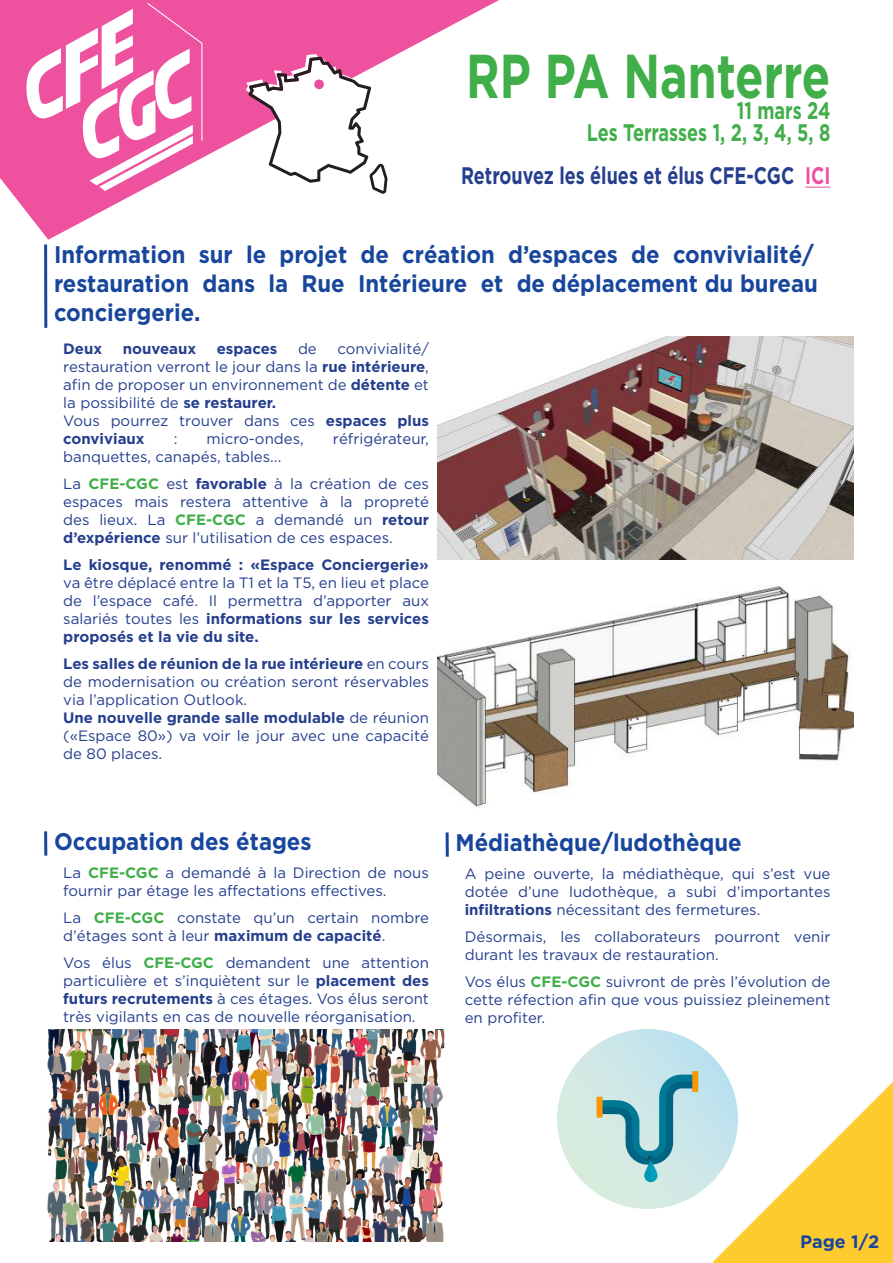
<style>
.page{position:relative;width:893px;height:1263px;background:#fff}
.page>*{position:absolute;margin:0;border:0;box-sizing:border-box;transform-origin:0 0}
.t1{font:700 61.8px "Gotham";color:#40ae49;scale:.75 1}
.t2{font:700 24px/29.1px "Gotham";color:#18469d;scale:.92 1}
.t3{font:700 24px "Gotham";color:#253f8e;scale:.75 1}
.t4{font:700 24px "Gotham";color:#40ae49;scale:.75 1}
.t5{font:700 18px "Gotham";color:#18469d}
.t6{font:15px/18px "Gotham";color:#253f8e;text-align:justify}
.t7{font:700 15px "Gotham";color:#253f8e}
.s1{color:#ee519e}
.s2{font-weight:700}
.s3{font-weight:700;color:#40ae49}
.s4{font-weight:700;color:#3fae49}
</style>
<div class="page">
<svg style="left:0;top:0;width:499px;height:240px"></svg>
<svg style="left:805px;top:187px;width:25px;height:1px"></svg>
<svg style="left:26px;top:2px;width:177px;height:189px"></svg>
<svg style="left:713px;top:1082px;width:180px;height:181px"></svg>
<svg style="left:246px;top:54px;width:141px;height:140px"></svg>
<div style="left:314px;top:80px;width:10px;height:9px;background:#ed4c9c;border-radius:50%"></div>
<hr style="left:44px;top:244px;width:3px;height:84px;background:#18469d">
<img style="left:437px;top:336px;width:417px;height:223px">
<img style="left:437px;top:585px;width:417px;height:222px">
<hr style="left:44px;top:831px;width:3px;height:25px;background:#18469d">
<img style="left:47px;top:1029px;width:398px;height:212px">
<hr style="left:446px;top:832px;width:3px;height:25px;background:#18469d">
<img style="left:557px;top:1029px;width:180px;height:180px">
<p class="t1" style="left:466px;top:40px;width:487px">RP PA Nanterre</p>
<p class="t4" style="left:737px;top:97px;width:126px">11 mars 24</p>
<p class="t4" style="left:587px;top:118px;width:326px">Les Terrasses 1, 2, 3, 4, 5, 8</p>
<p class="t3" style="left:461px;top:162px;width:494px">Retrouvez les élues et élus CFE-CGC <span class="s1">ICI</span></p>
<p class="t2" style="left:54px;top:239px;width:832px">Information sur le projet de création d’espaces de convivialité/ restauration dans la Rue Intérieure et de déplacement du bureau conciergerie.</p>
<p class="t6" style="left:63px;top:339px;width:367px;text-indent:274px">convivialité/ restauration verront le jour dans la <span class="s2">rue intérieure</span>, afin de proposer un environnement de <span class="s2">détente</span> et la possibilité de <span class="s2">se restaurer.</span></p>
<p class="t6" style="left:63px;top:411px;width:367px">Vous pourrez trouver dans ces <span class="s2">espaces plus conviviaux</span></p>
<p class="t7" style="left:63px;top:340px;width:41px">Deux</p>
<p class="t7" style="left:123px;top:340px;width:75px">nouveaux</p>
<p class="t7" style="left:217px;top:340px;width:62px">espaces</p>
<p class="t6" style="left:298px;top:339px;width:20px">de</p>
<p class="t6" style="left:174px;top:429px;width:5px">:</p>
<p class="t6" style="left:207px;top:429px;width:99px">micro-ondes,</p>
<p class="t6" style="left:333px;top:429px;width:97px">réfrigérateur,</p>
<p class="t6" style="left:63px;top:447px;width:220px">banquettes, canapés, tables...</p>
<p class="t6" style="left:63px;top:474px;width:367px">La <span class="s3">CFE-CGC</span> est <span class="s2">favorable</span> à la création de ces espaces mais restera attentive à la propreté des lieux. La <span class="s4">CFE-CGC</span> a demandé un <span class="s2">retour d’expérience</span> sur l’utilisation de ces espaces.</p>
<p class="t6" style="left:63px;top:555px;width:367px"><span class="s2">Le kiosque, renommé : «Espace Conciergerie» </span>va être déplacé entre la T1 et la T5, en lieu et place de l’espace café. Il permettra d’apporter aux salariés toutes les <span class="s2">informations sur les services proposés et la vie du site.</span></p>
<p class="t6" style="left:63px;top:654px;width:367px"><span class="s2">Les salles de réunion de la rue intérieure</span> en cours de modernisation ou création seront réservables via l’application Outlook.</p>
<p class="t6" style="left:63px;top:708px;width:367px"><span class="s2">Une nouvelle grande salle modulable</span> de réunion («Espace 80») va voir le jour avec une capacité de 80 places.</p>
<p class="t2" style="left:54px;top:826px;width:281px">Occupation des étages</p>
<p class="t6" style="left:63px;top:863px;width:367px">La <span class="s3">CFE-CGC</span> a demandé à la Direction de nous fournir par étage les affectations effectives.</p>
<p class="t6" style="left:63px;top:908px;width:367px">La <span class="s3">CFE-CGC</span> constate qu’un certain nombre d’étages sont à leur <span class="s2">maximum de capacité</span>.</p>
<p class="t6" style="left:63px;top:953px;width:367px">Vos élus <span class="s3">CFE-CGC</span> demandent une attention particulière et s’inquiètent sur le <span class="s2">placement des futurs recrutements</span> à ces étages. Vos élus seront très vigilants en cas de nouvelle réorganisation.</p>
<p class="t2" style="left:455px;top:827px;width:313px">Médiathèque/ludothèque</p>
<p class="t6" style="left:465px;top:864px;width:367px">A peine ouverte, la médiathèque, qui s’est vue dotée d’une ludothèque, a subi d’importantes <span class="s2">infiltrations</span> nécessitant des fermetures.</p>
<p class="t6" style="left:465px;top:927px;width:367px">Désormais, les collaborateurs pourront venir durant les travaux de restauration.</p>
<p class="t6" style="left:465px;top:972px;width:367px">Vos élus <span class="s3">CFE-CGC</span> suivront de près l’évolution de cette réfection afin que vous puissiez pleinement en profiter.</p>
<p class="t5" style="left:800px;top:1231px;width:81px">Page 1/2</p>
</div>
